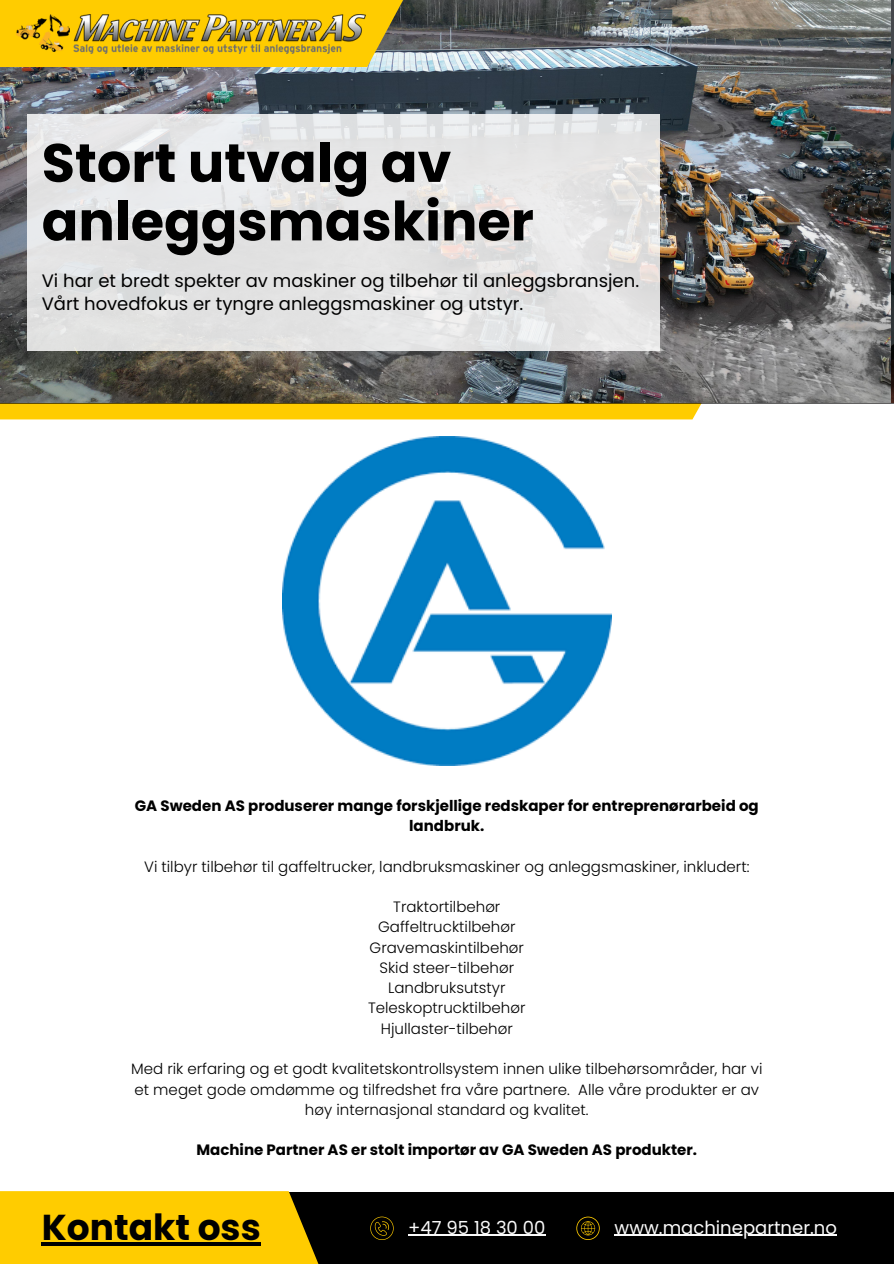
<style>
.page{position:relative;width:894px;height:1264px;background:#fff}
.page>*{position:absolute;margin:0;border:0;box-sizing:border-box;transform-origin:0 0}
.t1{font:700 54px/58.5px "Poppins";color:#000}
.t2{font:700 36px "Poppins";color:#000}
.t3{font:18px/22.5px "Poppins";color:#000}
.t4{font:18px "Poppins";color:#fafafa}
.t5{font:300 15px/20.2px "Poppins";color:#000;text-align:center}
.t6{font:700 15px/20.2px "Poppins";color:#000;text-align:center}
</style>
<div class="page">
<div style="left:208px;top:1191px;width:685px;height:72px;background:#000"></div>
<svg style="left:0;top:1191px;width:452px;height:72px;fill:#fc0"></svg>
<svg style="left:576px;top:1216px;width:23px;height:23px"></svg>
<svg style="left:370px;top:1216px;width:23px;height:23px"></svg>
<img style="left:282px;top:436px;width:329px;height:329px">
<hr style="left:614px;top:1234px;width:222px;height:1px;background:#fafafa">
<hr style="left:408px;top:1234px;width:137px;height:1px;background:#fafafa">
<svg style="left:42px;top:1241px;width:219px;height:4px"></svg>
<svg style="left:0;top:403px;width:893px;height:16px;fill:#fc0"></svg>
<img style="left:0;top:0;width:889px;height:403px">
<svg style="left:0;top:0;width:446px;height:67px;background:#dbb71e"></svg>
<img style="left:16px;top:15px;width:349px;height:38px">
<div style="left:27px;top:114px;width:632px;height:236px;background:linear-gradient(to right,#e3e4e5,#e6e5e5)"></div>
<h3 class="t1" style="left:42px;top:134px;width:493px">Stort utvalg av anleggsmaskiner</h3>
<p class="t3" style="left:42px;top:270px;width:598px">Vi har et bredt spekter av maskiner og tilbehør til anleggsbransjen.<br>Vårt hovedfokus er tyngre anleggsmaskiner og utstyr.</p>
<p class="t6" style="left:135px;top:795px;width:625px">GA Sweden AS produserer mange forskjellige redskaper for entreprenørarbeid og landbruk.</p>
<h4 class="t5" style="left:144px;top:856px;width:606px">Vi tilbyr tilbehør til gaffeltrucker, landbruksmaskiner og anleggsmaskiner, inkludert:</h4>
<p class="t5" style="left:393px;top:896px;width:109px">Traktortilbehør</p>
<p class="t5" style="left:378px;top:917px;width:139px">Gaffeltrucktilbehør</p>
<p class="t5" style="left:369px;top:937px;width:156px">Gravemaskintilbehør</p>
<p class="t5" style="left:379px;top:957px;width:136px">Skid steer-tilbehør</p>
<p class="t5" style="left:388px;top:977px;width:119px">Landbruksutstyr</p>
<p class="t5" style="left:368px;top:998px;width:159px">Teleskoptrucktilbehør</p>
<p class="t5" style="left:381px;top:1018px;width:133px">Hjullaster-tilbehør</p>
<p class="t5" style="left:131px;top:1058px;width:632px">Med rik erfaring og et godt kvalitetskontrollsystem innen ulike tilbehørsområder, har vi et meget gode omdømme og tilfredshet fra våre partnere. Alle våre produkter er av høy internasjonal standard og kvalitet.</p>
<p class="t6" style="left:196px;top:1139px;width:502px">Machine Partner AS er stolt importør av GA Sweden AS produkter.</p>
<h3 class="t2" style="left:42px;top:1201px;width:220px">Kontakt oss</h3>
<h1 class="t4" style="left:408px;top:1214px;width:138px">+47 95 18 30 00</h1>
<p class="t4" style="left:614px;top:1214px;width:224px">www.machinepartner.no</p>
</div>
